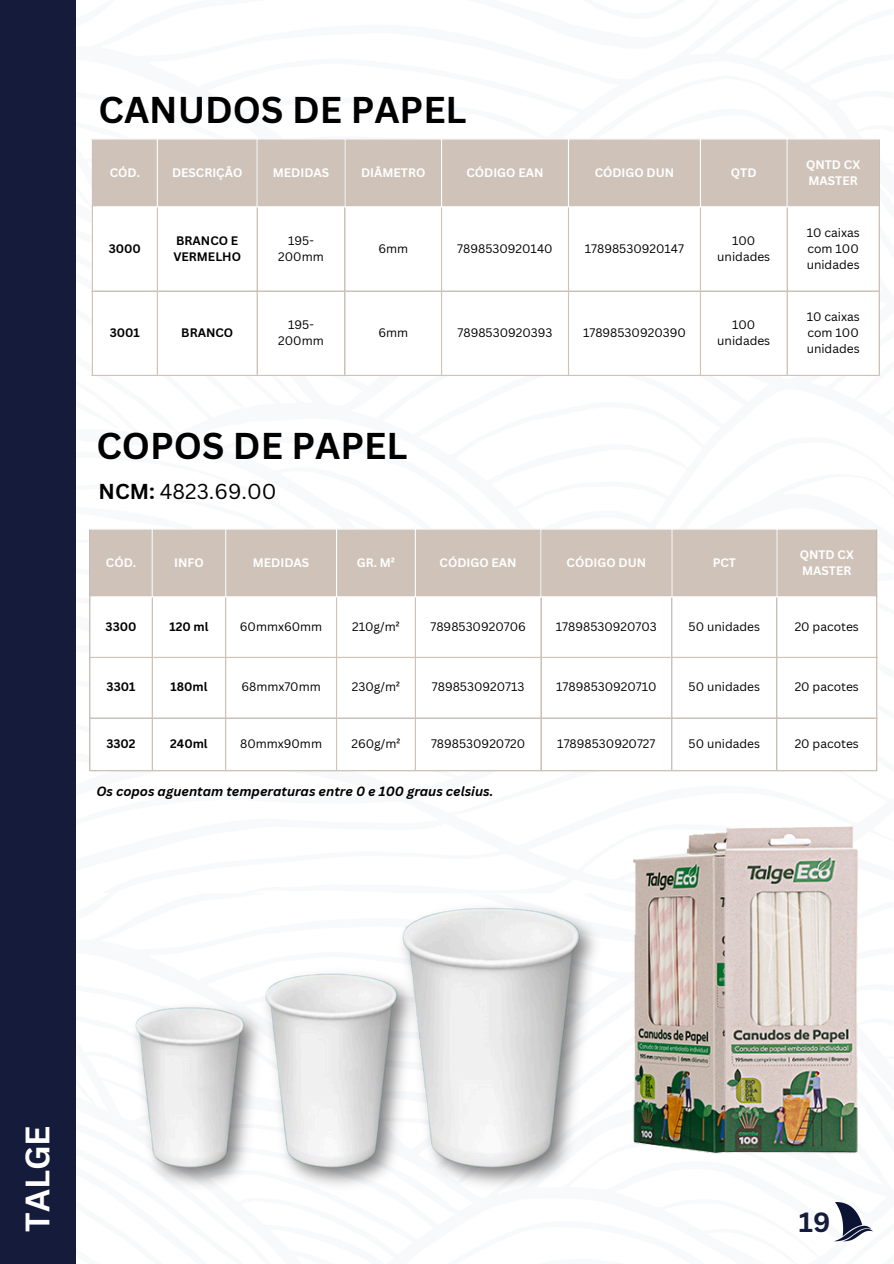
<style>
.page{position:relative;width:894px;height:1264px;background:#fff}
.page>*{position:absolute;margin:0;border:0;box-sizing:border-box;transform-origin:0 0}
.t1{font:700 36.3px "Canva Sans";color:#000}
.t2{font:700 33px "Canva Sans";color:#fff}
.t3{font:700 27px "Canva Sans";color:#151b3b}
.t4{font:21px "Canva Sans";color:#000}
.t5{font:italic 700 13.05px "Canva Sans";color:#000}
.t6{font:12px/16px "Canva Sans";color:#000;text-align:center}
.t7{font:700 12px/16px "Canva Sans";color:#fff}
.t8{font:700 12px/16px "Canva Sans";color:#000}
.s1{font-weight:700}
</style>
<div class="page">
<svg style="left:75px;top:369px;width:17px;height:60px"></svg>
<svg style="left:75px;top:0;width:1px;height:35px"></svg>
<svg style="left:75px;top:893px;width:1px;height:35px"></svg>
<div style="left:0;top:0;width:75px;height:1263px;background:#151b3b"></div>
<div style="left:90px;top:530px;width:785px;height:66px;background:#cfc3b9"></div>
<svg style="left:90px;top:597px;width:785px;height:173px"></svg>
<hr style="left:89px;top:530px;width:1px;height:240px;background:#cfc3b9">
<hr style="left:152px;top:597px;width:1px;height:173px;background:#cfc3b9">
<hr style="left:225px;top:597px;width:1px;height:173px;background:#cfc3b9">
<hr style="left:336px;top:597px;width:1px;height:173px;background:#cfc3b9">
<hr style="left:414px;top:597px;width:2px;height:173px;background:#cfc3b9">
<hr style="left:540px;top:597px;width:1px;height:173px;background:#cfc3b9">
<hr style="left:671px;top:597px;width:1px;height:173px;background:#cfc3b9">
<hr style="left:776px;top:597px;width:1px;height:173px;background:#cfc3b9">
<hr style="left:875px;top:530px;width:2px;height:240px;background:#cfc3b9">
<hr style="left:89px;top:657px;width:788px;height:1px;background:#cfc3b9">
<hr style="left:89px;top:717px;width:788px;height:1px;background:#cfc3b9">
<hr style="left:89px;top:770px;width:788px;height:1px;background:#cfc3b9">
<hr style="left:152px;top:530px;width:1px;height:66px;background:#fff">
<hr style="left:225px;top:530px;width:1px;height:66px;background:#fff">
<hr style="left:336px;top:530px;width:1px;height:66px;background:#fff">
<hr style="left:414px;top:530px;width:2px;height:66px;background:#fff">
<hr style="left:540px;top:530px;width:1px;height:66px;background:#fff">
<hr style="left:671px;top:530px;width:1px;height:66px;background:#fff">
<hr style="left:776px;top:530px;width:1px;height:66px;background:#fff">
<img style="left:632px;top:833px;width:82px;height:321px">
<img style="left:714px;top:826px;width:144px;height:328px">
<img style="left:835px;top:1202px;width:38px;height:39px">
<div style="left:93px;top:140px;width:785px;height:66px;background:#cfc3b9"></div>
<svg style="left:93px;top:207px;width:785px;height:168px"></svg>
<hr style="left:92px;top:140px;width:1px;height:235px;background:#cfc3b9">
<hr style="left:157px;top:207px;width:1px;height:168px;background:#cfc3b9">
<hr style="left:256px;top:207px;width:2px;height:168px;background:#cfc3b9">
<hr style="left:344px;top:207px;width:1px;height:168px;background:#cfc3b9">
<hr style="left:441px;top:207px;width:1px;height:168px;background:#cfc3b9">
<hr style="left:567px;top:207px;width:2px;height:168px;background:#cfc3b9">
<hr style="left:699px;top:207px;width:1px;height:168px;background:#cfc3b9">
<hr style="left:786px;top:207px;width:1px;height:168px;background:#cfc3b9">
<hr style="left:878px;top:140px;width:1px;height:235px;background:#cfc3b9">
<hr style="left:92px;top:290px;width:787px;height:1px;background:#cfc3b9">
<hr style="left:92px;top:375px;width:787px;height:1px;background:#cfc3b9">
<hr style="left:157px;top:140px;width:1px;height:66px;background:#fff">
<hr style="left:256px;top:140px;width:2px;height:66px;background:#fff">
<hr style="left:344px;top:140px;width:1px;height:66px;background:#fff">
<hr style="left:441px;top:140px;width:1px;height:66px;background:#fff">
<hr style="left:567px;top:140px;width:2px;height:66px;background:#fff">
<hr style="left:699px;top:140px;width:1px;height:66px;background:#fff">
<hr style="left:786px;top:140px;width:1px;height:66px;background:#fff">
<img style="left:133px;top:904px;width:464px;height:285px">
<p class="t1" style="left:99px;top:84px;width:369px">CANUDOS DE PAPEL</p>
<p class="t7" style="left:110px;top:164px;width:32px">CÓD.</p>
<p class="t7" style="left:172px;top:164px;width:72px">DESCRIÇÃO</p>
<p class="t7" style="left:273px;top:164px;width:58px">MEDIDAS</p>
<p class="t7" style="left:361px;top:164px;width:66px">DIÂMETRO</p>
<p class="t7" style="left:466px;top:164px;width:78px">CÓDIGO EAN</p>
<p class="t7" style="left:594px;top:164px;width:81px">CÓDIGO DUN</p>
<p class="t7" style="left:730px;top:164px;width:27px">QTD</p>
<p class="t7" style="left:805px;top:156px;width:55px">QNTD CX<br>MASTER</p>
<p class="t8" style="left:109px;top:240px;width:34px">3000</p>
<p class="t8" style="left:173px;top:232px;width:69px">BRANCO E<br>VERMELHO</p>
<p class="t6" style="left:278px;top:232px;width:47px">195-<br>200mm</p>
<p class="t6" style="left:378px;top:240px;width:31px">6mm</p>
<p class="t6" style="left:457px;top:240px;width:97px">7898530920140</p>
<p class="t6" style="left:584px;top:240px;width:101px">17898530920147</p>
<p class="t6" style="left:717px;top:232px;width:54px">100 unidades</p>
<p class="t6" style="left:806px;top:224px;width:54px;text-align:justify">10 caixas com 100 unidades</p>
<p class="t8" style="left:110px;top:324px;width:32px">3001</p>
<p class="t8" style="left:181px;top:324px;width:53px">BRANCO</p>
<p class="t6" style="left:278px;top:316px;width:47px">195-<br>200mm</p>
<p class="t6" style="left:378px;top:324px;width:31px">6mm</p>
<p class="t6" style="left:457px;top:324px;width:96px">7898530920393</p>
<p class="t6" style="left:583px;top:324px;width:104px">17898530920390</p>
<p class="t6" style="left:717px;top:316px;width:54px">100 unidades</p>
<p class="t6" style="left:806px;top:308px;width:54px;text-align:justify">10 caixas com 100 unidades</p>
<p class="t1" style="left:96px;top:420px;width:312px">COPOS DE PAPEL</p>
<p class="t4" style="left:99px;top:476px;width:179px"><span class="s1">NCM:</span> 4823.69.00</p>
<h1 class="t7" style="left:106px;top:554px;width:32px">CÓD.</h1>
<p class="t7" style="left:174px;top:554px;width:31px">INFO</p>
<h1 class="t7" style="left:253px;top:554px;width:58px">MEDIDAS</h1>
<p class="t7" style="left:357px;top:554px;width:40px">GR. M²</p>
<p class="t7" style="left:439px;top:554px;width:78px">CÓDIGO EAN</p>
<p class="t7" style="left:566px;top:554px;width:81px">CÓDIGO DUN</p>
<p class="t7" style="left:712px;top:554px;width:25px">PCT</p>
<p class="t7" style="left:799px;top:546px;width:55px">QNTD CX<br>MASTER</p>
<p class="t8" style="left:106px;top:618px;width:32px">3300</p>
<p class="t8" style="left:169px;top:618px;width:41px">120 ml</p>
<p class="t6" style="left:240px;top:618px;width:84px">60mmx60mm</p>
<p class="t6" style="left:352px;top:618px;width:49px">210g/m²</p>
<p class="t6" style="left:430px;top:618px;width:97px">7898530920706</p>
<p class="t6" style="left:555px;top:618px;width:102px">17898530920703</p>
<p class="t6" style="left:688px;top:618px;width:73px">50 unidades</p>
<p class="t6" style="left:794px;top:618px;width:66px">20 pacotes</p>
<p class="t8" style="left:107px;top:678px;width:30px">3301</p>
<p class="t8" style="left:170px;top:678px;width:38px">180ml</p>
<p class="t6" style="left:241px;top:678px;width:81px">68mmx70mm</p>
<p class="t6" style="left:352px;top:678px;width:49px">230g/m²</p>
<p class="t6" style="left:431px;top:678px;width:94px">7898530920713</p>
<p class="t6" style="left:556px;top:678px;width:102px">17898530920710</p>
<p class="t6" style="left:688px;top:678px;width:73px">50 unidades</p>
<p class="t6" style="left:794px;top:678px;width:66px">20 pacotes</p>
<p class="t8" style="left:106px;top:735px;width:31px">3302</p>
<p class="t8" style="left:170px;top:735px;width:39px">240ml</p>
<p class="t6" style="left:240px;top:735px;width:83px">80mmx90mm</p>
<h1 class="t6" style="left:351px;top:735px;width:50px">260g/m²</h1>
<h2 class="t6" style="left:431px;top:735px;width:96px">7898530920720</h2>
<p class="t6" style="left:557px;top:735px;width:100px">17898530920727</p>
<p class="t6" style="left:688px;top:735px;width:73px">50 unidades</p>
<p class="t6" style="left:794px;top:735px;width:66px">20 pacotes</p>
<p class="t5" style="left:96px;top:782px;width:398px">Os copos aguentam temperaturas entre 0 e 100 graus celsius.</p>
<p class="t2" style="left:14px;top:1231px;width:108px;rotate:-90deg">TALGE</p>
<p class="t3" style="left:798px;top:1203px;width:33px">19</p>
</div>
